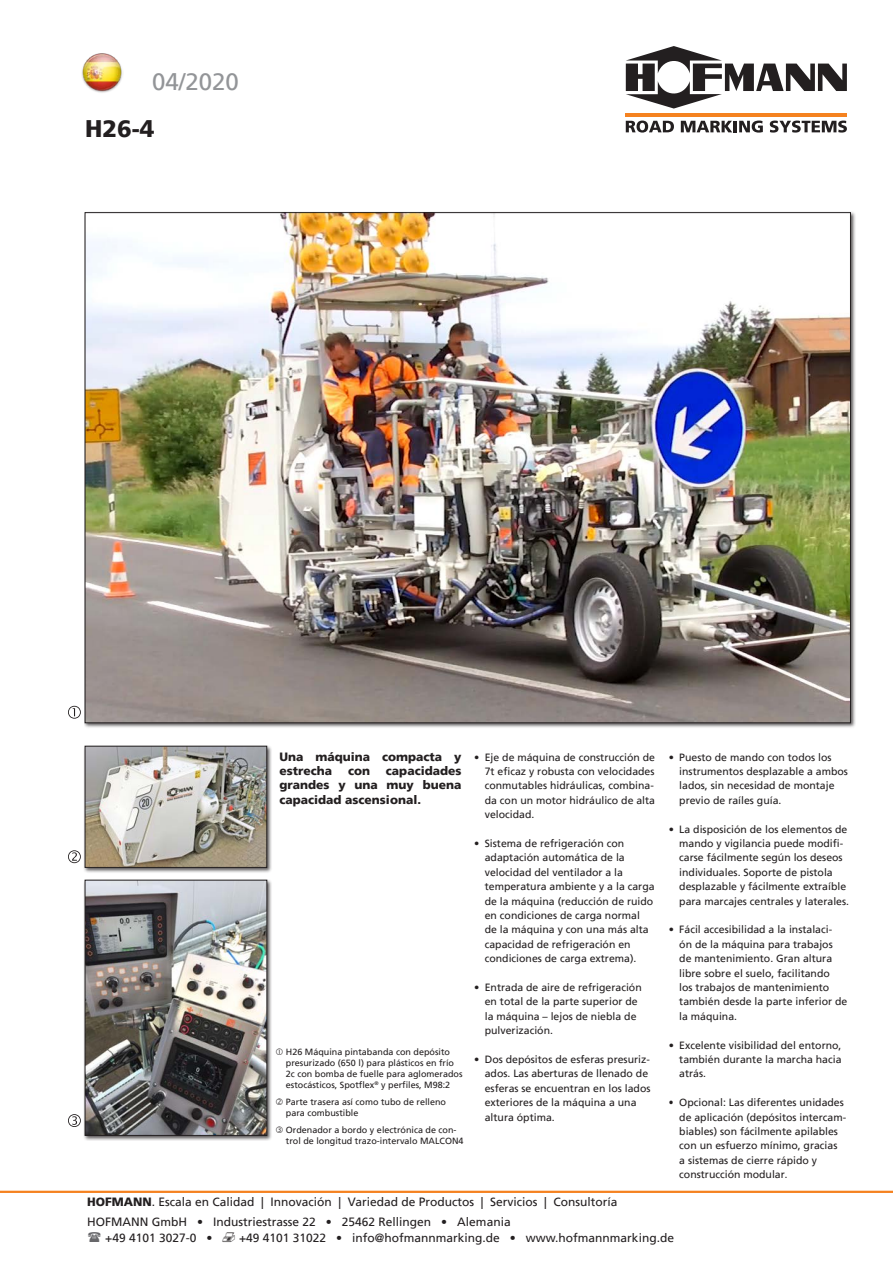
<style>
.page{position:relative;width:893px;height:1263px;background:#fff}
.page>*{position:absolute;margin:0;border:0;box-sizing:border-box;transform-origin:0 0}
.t1{font:24px "Frutiger";color:#939598}
.t2{font:900 24px "Frutiger";color:#231f20}
.t3{font:12px "Frutiger";color:#231f20}
.Bildsub{font:900 12px/14.4px "Frutiger";color:#231f20}
.t4{font:10.5px/14.4px "Frutiger";color:#231f20}
.t5{font:10.5px/14.4px "Frutiger";color:#231f20;scale:.9 1}
.t6{font:9px/10.8px "Frutiger";color:#231f20}
.s1{font-weight:900}
.s2{font-family:"Mar Vo Sym";font-size:13.5px}
</style>
<div class="page">
<hr style="left:626px;top:113px;width:221px;height:3px;background:#f58220">
<svg style="left:626px;top:46px;width:221px;height:63px"></svg>
<svg style="left:626px;top:121px;width:48px;height:12px"></svg>
<svg style="left:681px;top:121px;width:82px;height:12px"></svg>
<svg style="left:770px;top:121px;width:77px;height:12px"></svg>
<img style="left:82px;top:53px;width:41px;height:40px">
<div style="left:84px;top:745px;width:189px;height:128px;background:#231f20;opacity:.75"></div>
<img style="left:87px;top:748px;width:178px;height:117px">
<div style="left:85px;top:746px;width:182px;height:121px;border:1px solid #231f20"></div>
<svg style="left:68px;top:1114px;width:13px;height:13px"></svg>
<svg style="left:68px;top:850px;width:13px;height:13px"></svg>
<svg style="left:68px;top:706px;width:13px;height:13px"></svg>
<div style="left:84px;top:879px;width:189px;height:262px;background:#231f20;opacity:.75"></div>
<img style="left:87px;top:882px;width:178px;height:251px">
<div style="left:85px;top:880px;width:182px;height:255px;border:1px solid #231f20"></div>
<hr style="left:0;top:1191px;width:893px;height:2px;background:#f58220">
<img style="left:87px;top:214px;width:762px;height:507px">
<p class="t1" style="left:152px;top:67px;width:88px">04/2020</p>
<p class="t2" style="left:85px;top:114px;width:71px">H26-4</p>
<p class="Bildsub" style="left:280px;top:749px;width:183px">Una máquina compacta y estrecha</p>
<p class="Bildsub" style="left:280px;top:763px;width:183px;text-align:justify;text-indent:106px">capacidades grandes y una muy buena capacidad ascensional.</p>
<p class="Bildsub" style="left:348px;top:763px;width:24px">con</p>
<p class="t6" style="left:286px;top:1047px;width:178px">H26 Máquina pintabanda con depósito presurizado (650 l) para plásticos en frío 2c con bomba de fuelle para aglomerados estocásticos, Spotflex<sup>®</sup> y perfiles, M98:2</p>
<p class="t6" style="left:286px;top:1096px;width:162px">Parte trasera así como tubo de relleno para combustible</p>
<p class="t6" style="left:286px;top:1124px;width:179px">Ordenador a bordo y electrónica de con&shy;trol de longitud trazo-intervalo MALCON4</p>
<p class="t4" style="left:485px;top:750px;width:172px;text-align:justify;text-indent:-11px">• Eje de máquina de construcción de 7t eficaz y robusta con velocidades conmutables hidráulicas, combina&shy;da con un motor hidráulico de alta velocidad.</p>
<p class="t4" style="left:485px;top:836px;width:171px;text-indent:-11px">• Sistema de refrigeración con adaptación automática de la velocidad del ventilador a la temperatura ambiente y a la carga de la máquina (reducción de ruido en condiciones de carga normal de la máquina y con una más alta capacidad de refrigeración en condiciones de carga extrema).</p>
<p class="t4" style="left:485px;top:980px;width:158px;text-indent:-11px">• Entrada de aire de refrigeración en total de la parte superior de la máquina – lejos de niebla de pulverización.</p>
<p class="t4" style="left:485px;top:1052px;width:167px;text-indent:-11px">• Dos depósitos de esferas presuriz&shy;ados. Las aberturas de llenado de esferas se encuentran en los lados exteriores de la máquina a una altura óptima.</p>
<p class="t3" style="left:87px;top:1194px;width:532px"><span class="s1">HOFMANN</span>. Escala en Calidad | Innovación | Variedad de Productos | Servicios | Consultoría</p>
<p class="t4" style="left:679px;top:750px;width:170px;text-indent:-11px">• Puesto de mando con todos los instrumentos desplazable a ambos lados, sin necesidad de montaje previo de raíles guía.</p>
<p class="t4" style="left:679px;top:822px;width:171px;text-indent:-11px">• La disposición de los elementos de mando y vigilancia puede modifi&shy;carse fácilmente según los deseos individuales. Soporte de pistola desplazable y fácilmente extraíble para marcajes centrales y laterales.</p>
<p class="t4" style="left:679px;top:922px;width:170px;text-indent:-11px">• Fácil accesibilidad a la instalaci&shy;ón de la máquina para trabajos de mantenimiento. Gran altura libre sobre el suelo, facilitando<br>los trabajos de mantenimiento también desde la parte inferior de la máquina.</p>
<p class="t4" style="left:679px;top:1038px;width:164px;text-align:justify;text-indent:-11px">• Excelente visibilidad del entorno, también durante la marcha hacia atrás.</p>
<p class="t5" style="left:679px;top:1095px;width:187px;text-indent:-11px">• Opcional: Las diferentes unidades de aplicación (depósitos intercam&shy;biables) son fácilmente apilables con un esfuerzo mínimo, gracias<br>a sistemas de cierre rápido y construcción modular.</p>
<p class="t3" style="left:87px;top:1215px;width:425px">HOFMANN GmbH • Industriestrasse 22 • 25462 Rellingen • Alemania</p>
<p class="t3" style="left:105px;top:1231px;width:570px">+49 4101 3027-0 • <span class="s2">v</span> +49 4101 31022 • info@hofmannmarking.de • www.hofmannmarking.de</p>
</div>
